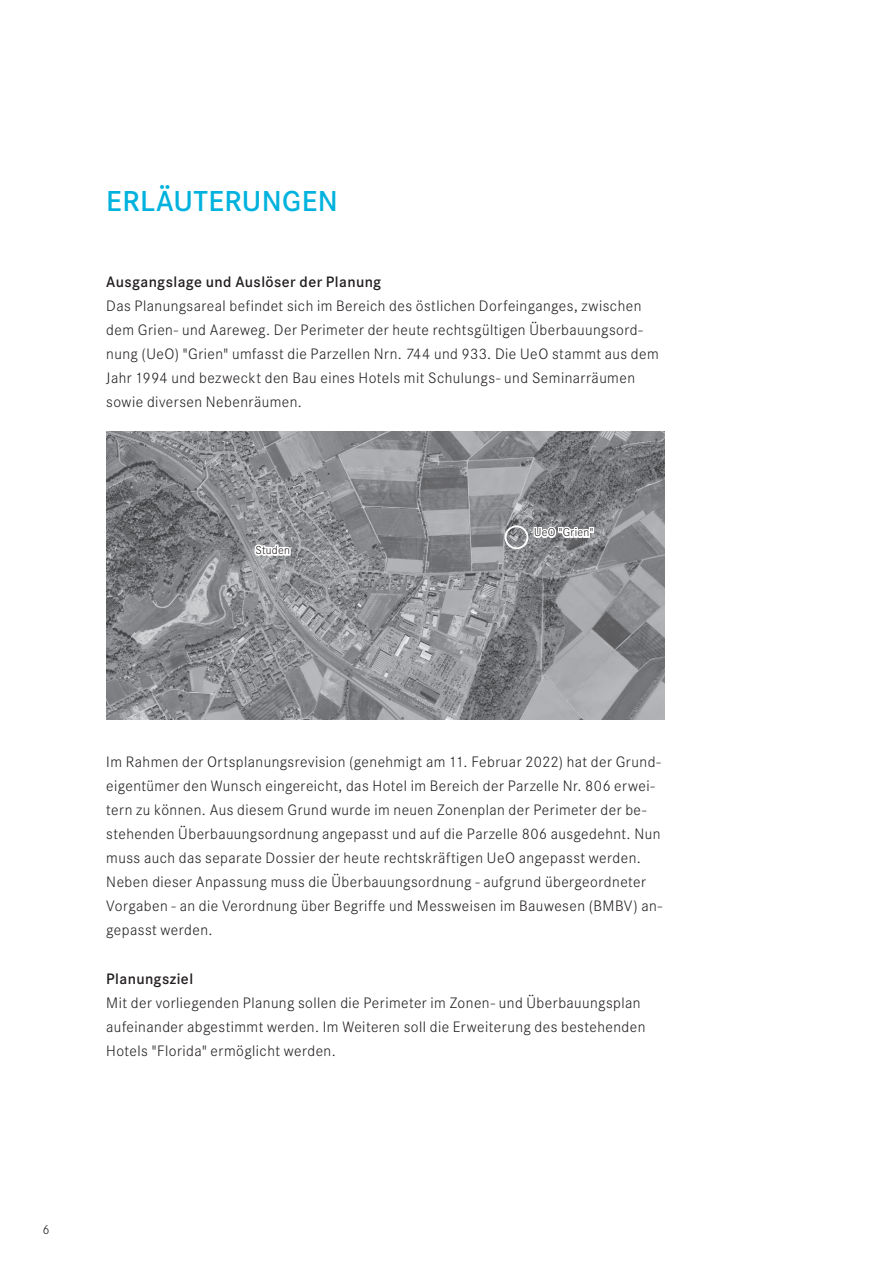
<style>
.page{position:relative;width:893px;height:1263px;background:#fff}
.page>*{position:absolute;margin:0;border:0;box-sizing:border-box;transform-origin:0 0}
.t1{font:600 30px "Corporate S Pro";letter-spacing:.015em;color:#00b2dd}
.t2{font:300 15.75px/24px "Corporate S Pro";letter-spacing:.03em;color:#231f20}
.t3{font:600 15.75px "Corporate S Pro";letter-spacing:.025em;color:#231f20}
.t4{font:300 13.5px "Corporate S Pro";color:#231f20}
.t5{font:300 12px "Corporate S Pro";letter-spacing:.025em;color:#231f20}
</style>
<div class="page">
<img style="left:106px;top:431px;width:558px;height:288px">
<svg style="left:532px;top:525px;width:62px;height:22px"></svg>
<div style="left:505px;top:525px;width:23px;height:24px;border:2px solid #fff;border-radius:50%"></div>
<svg style="left:253px;top:540px;width:39px;height:22px"></svg>
<h1 class="t1" style="left:106px;top:179px;width:233px">Erläuterungen</h1>
<p class="t3" style="left:106px;top:270px;width:276px">Ausgangslage und Auslöser der Planung</p>
<p class="t2" style="left:106px;top:293px;width:554px">Das Planungsareal befindet sich im Bereich des östlichen Dorfeinganges, zwischen dem Grien- und Aareweg. Der Perimeter der heute rechtsgültigen Überbauungsord&shy;nung (UeO) "Grien" umfasst die Parzellen Nrn. 744 und 933. Die UeO stammt aus dem Jahr 1994 und bezweckt den Bau eines Hotels mit Schulungs- und Seminarräumen sowie diversen Nebenräumen.</p>
<p class="t5" style="left:255px;top:542px;width:36px">Studen</p>
<p class="t5" style="left:534px;top:524px;width:61px">UeO "Grien"</p>
<p class="t2" style="left:106px;top:749px;width:557px">Im Rahmen der Ortsplanungsrevision (genehmigt am 11. Februar 2022) hat der Grund&shy;eigentümer den Wunsch eingereicht, das Hotel im Bereich der Parzelle Nr. 806 erwei&shy;tern zu können. Aus diesem Grund wurde im neuen Zonenplan der Perimeter der be&shy;stehenden Überbauungsordnung angepasst und auf die Parzelle 806 ausgedehnt. Nun muss auch das separate Dossier der heute rechtskräftigen UeO angepasst werden.<br>Neben dieser Anpassung muss die Überbauungsordnung - aufgrund übergeordneter Vorgaben - an die Verordnung über Begriffe und Messweisen im Bauwesen (BMBV) an&shy;gepasst werden.</p>
<p class="t3" style="left:106px;top:967px;width:88px">Planungsziel</p>
<p class="t2" style="left:106px;top:989px;width:541px">Mit der vorliegenden Planung sollen die Perimeter im Zonen- und Überbauungsplan aufeinander abgestimmt werden. Im Weiteren soll die Erweiterung des bestehenden<br>Hotels "Florida" ermöglicht werden.</p>
<p class="t4" style="left:43px;top:1220px;width:9px">6</p>
</div>
